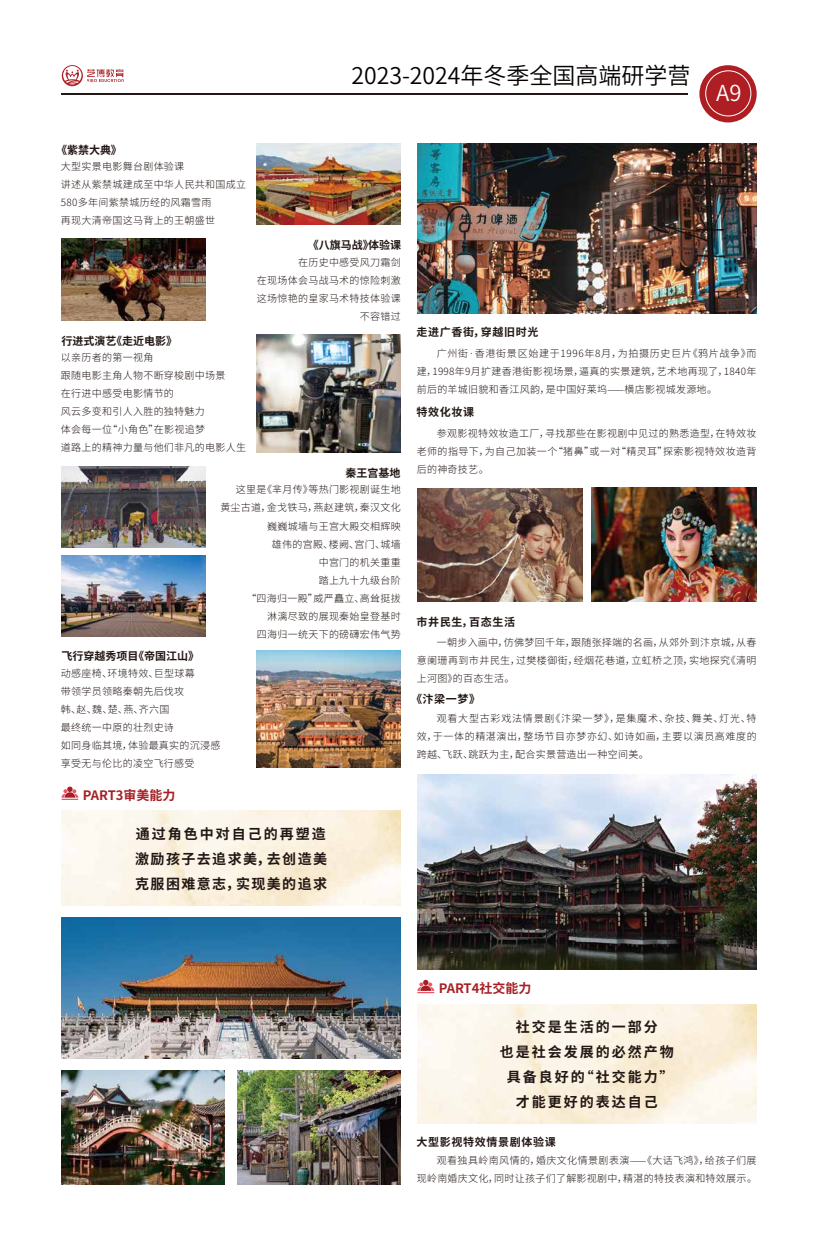
<style>
.page{position:relative;width:817px;height:1248px;background:#fff}
.page>*{position:absolute;margin:0;border:0;box-sizing:border-box;transform-origin:0 0}
.t1{font:23px "Source Han Sans CN";color:#040000}
.t2{font:22px "Source Han Sans CN";color:#fff}
.t3{font:700 14px/25px "Source Han Sans CN";letter-spacing:.14em;color:#221714;text-align:justify}
.t4{font:700 13px "Source Han Sans CN";color:#a61f24}
.t5{font:700 11px "Source Han Sans CN";letter-spacing:.06em;color:#221714}
.t6{font:700 11px "Source Han Sans CN";color:#221714}
.t7{font:300 10px/18px "Source Han Sans CN";letter-spacing:.03em;color:#221815;text-align:justify}
</style>
<div class="page">
<hr style="left:62px;top:93px;width:625px;height:2px;background:#221815">
<svg style="left:62px;top:65px;width:61px;height:21px"></svg>
<div style="left:699px;top:65px;width:57px;height:57px;background:#ae1e23;border-radius:50%"></div>
<div style="left:705px;top:70px;width:46px;height:46px;border:1px solid #fff;border-radius:50%"></div>
<svg style="left:61px;top:786px;width:17px;height:14px"></svg>
<svg style="left:417px;top:979px;width:17px;height:14px"></svg>
<img style="left:417px;top:144px;width:339px;height:169px">
<img style="left:417px;top:488px;width:165px;height:114px">
<img style="left:591px;top:487px;width:165px;height:115px">
<img style="left:417px;top:774px;width:339px;height:195px">
<img style="left:61px;top:467px;width:144px;height:81px">
<img style="left:61px;top:556px;width:144px;height:80px">
<img style="left:257px;top:650px;width:143px;height:117px">
<img style="left:257px;top:144px;width:143px;height:81px">
<img style="left:61px;top:239px;width:144px;height:81px">
<img style="left:257px;top:334px;width:143px;height:118px">
<img style="left:61px;top:917px;width:339px;height:141px">
<img style="left:61px;top:1070px;width:163px;height:114px">
<img style="left:238px;top:1070px;width:162px;height:114px">
<h1 class="t1" style="left:351px;top:63px;width:340px">2023-2024年冬季全国高端研学营</h1>
<p class="t5" style="left:56px;top:143px;width:67px">《紫禁大典》</p>
<p class="t7" style="left:61px;top:158px;width:187px;text-align:left">大型实景电影舞台剧体验课<br>讲述从紫禁城建成至中华人民共和国成立<br>580多年间紫禁城历经的风霜雪雨<br>再现大清帝国这马背上的王朝盛世</p>
<p class="t5" style="left:308px;top:239px;width:95px">《八旗马战》体验课</p>
<p class="t7" style="left:257px;top:253px;width:145px;text-align:right">在历史中感受风刀霜剑<br>在现场体会马战马术的惊险刺激这场惊艳的皇家马术特技体验课不容错过</p>
<h2 class="t2" style="left:716px;top:81px;width:27px">A9</h2>
<p class="t6" style="left:61px;top:334px;width:117px">行进式演艺《走近电影》</p>
<p class="t7" style="left:61px;top:348px;width:187px;text-align:left">以亲历者的第一视角<br>跟随电影主角人物不断穿梭剧中场景<br>在行进中感受电影情节的<br>风云多变和引人入胜的独特魅力<br>体会每一位“小角色”在影视追梦<br>道路上的精神力量与他们非凡的电影人生</p>
<p class="t5" style="left:345px;top:466px;width:56px">秦王宫基地</p>
<p class="t7" style="left:220px;top:481px;width:182px;text-align:right">这里是《芈月传》等热门影视剧诞生地<br>黄尘古道，金戈铁马，燕赵建筑，秦汉文化巍巍城墙与王宫大殿交相辉映<br>雄伟的宫殿、楼阙、宫门、城墙<br>中宫门的机关重重<br>踏上九十九级台阶<br>“四海归一殿”威严矗立、高耸挺拔<br>淋漓尽致的展现秦始皇登基时<br>四海归一统天下的磅礴宏伟气势</p>
<p class="t6" style="left:61px;top:649px;width:139px">飞行穿越秀项目《帝国江山》</p>
<p class="t7" style="left:61px;top:664px;width:161px;text-align:left">动感座椅、环境特效、巨型球幕<br>带领学员领略秦朝先后伐攻<br>韩、赵、魏、楚、燕、齐六国<br>最终统一中原的壮烈史诗<br>如同身临其境，体验最真实的沉浸感享受无与伦比的凌空飞行感受</p>
<h3 class="t4" style="left:83px;top:787px;width:94px">PART3审美能力</h3>
<h3 class="t3" style="left:135px;top:821px;width:193px">通过角色中对自己的再塑造激励孩子去追求美，去创造美克服困难意志，实现美的追求</h3>
<p class="t5" style="left:416px;top:326px;width:124px">走进广香街，穿越旧时光</p>
<p class="t7" style="left:416px;top:344px;width:341px;text-indent:20px">广州街·香港街景区始建于1996年8月，为拍摄历史巨片《鸦片战争》而建，1998年9月扩建香港街影视场景，逼真的实景建筑，艺术地再现了，1840年前后的羊城旧貌和香江风韵，是中国好莱坞⸺横店影视城发源地。</p>
<p class="t5" style="left:416px;top:406px;width:59px">特效化妆课</p>
<p class="t7" style="left:416px;top:424px;width:341px;text-indent:20px">参观影视特效妆造工厂，寻找那些在影视剧中见过的熟悉造型，在特效妆老师的指导下，为自己加装一个“猪鼻”或一对“精灵耳”探索影视特效妆造背后的神奇技艺。</p>
<p class="t5" style="left:416px;top:615px;width:100px">市井民生，百态生活</p>
<p class="t7" style="left:416px;top:634px;width:341px;text-indent:20px">一朝步入画中，仿佛梦回千年，跟随张择端的名画，从郊外到汴京城，从春意阑珊再到市井民生，过樊楼御街，经烟花巷道，立虹桥之顶，实地探究《清明上河图》的百态生活。</p>
<p class="t5" style="left:411px;top:693px;width:71px">《汴梁一梦》</p>
<p class="t7" style="left:416px;top:709px;width:341px;text-indent:20px">观看大型古彩戏法情景剧《汴梁一梦》，是集魔术、杂技、舞美、灯光、特效，于一体的精湛演出，整场节目亦梦亦幻、如诗如画，主要以演员高难度的跨越、飞跃、跳跃为主，配合实景营造出一种空间美。</p>
<h3 class="t4" style="left:438px;top:980px;width:94px">PART4社交能力</h3>
<h3 class="t3" style="left:499px;top:1014px;width:175px;text-align:center">社交是生活的一部分<br>也是社会发展的必然产物具备良好的“社交能力”才能更好的表达自己</h3>
<p class="t5" style="left:416px;top:1135px;width:141px">大型影视特效情景剧体验课</p>
<p class="t7" style="left:416px;top:1151px;width:342px;text-align:right">观看独具岭南风情的，婚庆文化情景剧表演⸺《大话飞鸿》，给孩子们展<br>现岭南婚庆文化，同时让孩子们了解影视剧中，精湛的特技表演和特效展示。</p>
</div>
